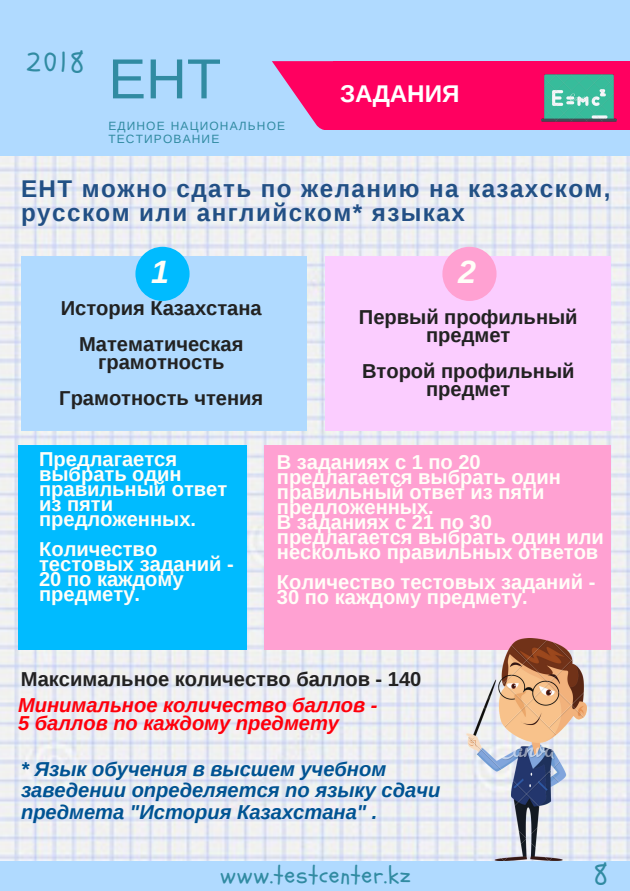
<style>
.page{position:relative;width:630px;height:891px;background:#b0daff}
.page>*{position:absolute;margin:0;border:0;box-sizing:border-box;transform-origin:0 0}
.t1{font:56.4px "Liberation Sans";color:#318ba2}
.t2{font:italic 700 32.4px "Arimo";color:#fffef8}
.t3{font:28.4px "Schoolbell";color:#318ba2}
.t4{font:700 24.4px/24px "Liberation Sans";letter-spacing:.06em;color:#225085}
.t5{font:24.4px "Schoolbell";letter-spacing:.04em;color:#318ba2}
.t6{font:700 24.4px "Liberation Sans";color:#fff}
.t7{font:700 20px/15.2px "Liberation Sans";color:#fffef8}
.t8{font:700 20px/36px "Liberation Sans";color:#222;text-align:center}
.t9{font:italic 700 20px/21.2px "Liberation Sans";color:#005393}
.t10{font:italic 700 20px "Liberation Sans";color:#ff000b}
.t11{font:12px/12px "Liberation Sans";letter-spacing:.095em;color:#318ba2}
.s1{font-family:"Arimo"}
.s2{font-style:italic;color:#ff000b}
.s3{font-family:"Arimo";font-style:italic;color:#ff000b}
</style>
<div class="page">
<div style="left:333px;top:61px;width:272px;height:68px;background:#ff0060"></div>
<div style="left:604px;top:61px;width:26px;height:68px;background:#ff0060"></div>
<svg style="left:272px;top:61px;width:61px;height:68px"></svg>
<img style="left:0;top:156px;width:630px;height:705px">
<img style="left:542px;top:74px;width:75px;height:56px">
<div style="left:21px;top:256px;width:286px;height:174px;background:#b0daff"></div>
<div style="left:18px;top:445px;width:229px;height:205px;background:#0bf"></div>
<div style="left:265px;top:445px;width:346px;height:205px;background:#ffa1d2"></div>
<img style="left:466px;top:638px;width:121px;height:223px">
<div style="left:325px;top:256px;width:286px;height:174px;background:#fbcdff"></div>
<div style="left:135px;top:247px;width:55px;height:54px;background:#0bf;border-radius:50%"></div>
<div style="left:442px;top:247px;width:55px;height:54px;background:#ffa1d2;border-radius:50%"></div>
<h3 class="t3" style="left:26px;top:44px;width:60px">2018</h3>
<h1 class="t1" style="left:108px;top:47px;width:114px">ЕНТ</h1>
<p class="t11" style="left:108px;top:120px;width:178px">ЕДИНОЕ НАЦИОНАЛЬНОЕ<br>ТЕСТИРОВАНИЕ</p>
<p class="t6" style="left:340px;top:80px;width:121px">ЗАДАНИЯ</p>
<p class="t4" style="left:21px;top:176px;width:591px">ЕНТ можно сдать по желанию на казахском<span class="s1">, </span>русском или английском<span class="s1">*</span> языках</p>
<h2 class="t2" style="left:151px;top:254px;width:19px">1</h2>
<h2 class="t2" style="left:458px;top:254px;width:19px">2</h2>
<p class="t8" style="left:61px;top:290px;width:202px">История Казахстана<br>Математическая</p>
<p class="t8" style="left:59px;top:344px;width:206px">грамотность<br>Грамотность чтения</p>
<p class="t8" style="left:359px;top:308px;width:220px;line-height:18px">Первый профильный предмет</p>
<p class="t8" style="left:362px;top:362px;width:214px;line-height:18px">Второй профильный предмет</p>
<p class="t7" style="left:39px;top:451px;width:190px">Предлагается выбрать один правильный ответ из пяти предложенных<span class="s1">.</span></p>
<p class="t7" style="left:39px;top:541px;width:196px">Количество тестовых заданий <span class="s1">-<br>20</span> по каждому предмету<span class="s1">.</span></p>
<p class="t7" style="left:277px;top:454px;width:329px">В заданиях с <span class="s1">1</span> по <span class="s1">20 </span>предлагается выбрать один правильный ответ из пяти предложенных<span class="s1">.<br></span>В заданиях с <span class="s1">21</span> по <span class="s1">30 </span>предлагается выбрать один или несколько правильных ответов</p>
<p class="t7" style="left:277px;top:575px;width:320px">Количество тестовых заданий <span class="s1">-<br>30</span> по каждому предмету<span class="s1">.</span></p>
<p class="t8" style="left:18px;top:666px;width:405px;line-height:25.6px;text-align:left">Максимальное количество баллов <span class="s1">- 140<br></span><span class="s2">Минимальное количество баллов</span> <span class="s3">-</span></p>
<p class="t10" style="left:18px;top:712px;width:323px"><span class="s1">5</span> баллов по каждому предмету</p>
<p class="t9" style="left:21px;top:759px;width:421px"><span class="s1">*</span> Язык обучения в высшем учебном заведении определяется по языку сдачи предмета <span class="s1">"</span>История Казахстана<span class="s1">" .</span></p>
<p class="t5" style="left:220px;top:858px;width:192px">www.testcenter.kz</p>
<h3 class="t3" style="left:594px;top:856px;width:16px">8</h3>
</div>
